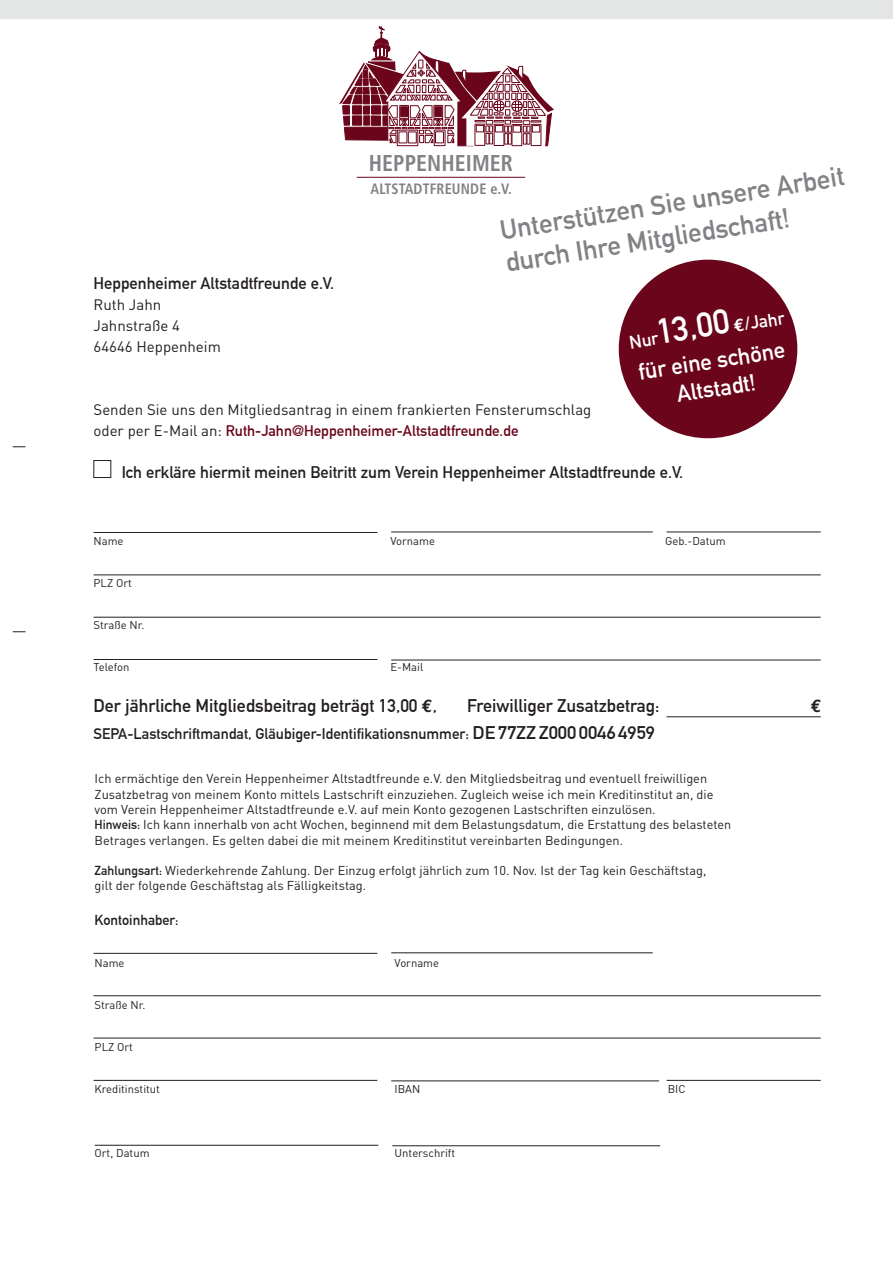
<style>
.page{position:relative;width:893px;height:1263px;background:#fff}
.page>*{position:absolute;margin:0;border:0;box-sizing:border-box;transform-origin:0 0}
.t1{font:700 27px/33px "DIN Alternate";color:#808285}
.t2{font:700 22.95px/27.9px "DIN Alternate";color:#fff;text-align:center}
.t3{font:700 condensed 22.95px "Frutiger";letter-spacing:.005em;color:#808285;scale:.95 1}
.t4{font:700 18px "DIN Alternate";color:#231f20}
.t5{font:700 18px "DIN Alternate";color:#fff}
.t6{font:700 18px "Euro Mono";color:#231f20}
.t7{font:700 16.5px "DIN Alternate";color:#231f20}
.t8{font:15px/21px "DINOT";color:#231f20}
.t9{font:700 15px "DIN Alternate";color:#231f20}
.t10{font:700 15px "DIN Alternate";color:#6a051b}
.t11{font:700 condensed 15px "Frutiger";letter-spacing:.01em;color:#808285;scale:.95 1}
.t12{font:700 14.25px "DIN Alternate";color:#231f20}
.t13{font:12.75px/15.3px "DINOT";color:#231f20}
.t14{font:11.25px "DINOT";color:#231f20}
.s1{font-size:34.35px}
.s2{font-family:"Euro Mono"}
.s3{font-family:"DINOT";font-weight:400;color:#231f20}
.s4{font-size:18px}
.s5{font-family:"DIN Alternate";font-weight:700}
</style>
<div class="page">
<svg style="left:339px;top:26px;width:215px;height:152px"></svg>
<hr style="left:357px;top:177px;width:168px;height:1px;background:#6a051b">
<div style="left:94px;top:460px;width:17px;height:18px;border:1px solid #231f20"></div>
<div style="left:0;top:0;width:893px;height:19px;background:#e4e5e5"></div>
<div style="left:619px;top:260px;width:178px;height:178px;background:#6a051b;border-radius:50%"></div>
<svg style="left:13px;top:446px;width:13px;height:1px"></svg>
<svg style="left:13px;top:631px;width:13px;height:1px"></svg>
<hr style="left:94px;top:532px;width:283px;height:1px;background:#231f20">
<hr style="left:391px;top:532px;width:262px;height:1px;background:#231f20">
<hr style="left:666px;top:532px;width:155px;height:1px;background:#231f20">
<hr style="left:94px;top:575px;width:727px;height:1px;background:#231f20">
<hr style="left:94px;top:617px;width:727px;height:1px;background:#231f20">
<hr style="left:94px;top:659px;width:283px;height:1px;background:#231f20">
<hr style="left:391px;top:660px;width:430px;height:1px;background:#231f20">
<hr style="left:666px;top:716px;width:155px;height:1px;background:#231f20">
<hr style="left:94px;top:953px;width:283px;height:1px;background:#231f20">
<hr style="left:391px;top:952px;width:262px;height:1px;background:#231f20">
<hr style="left:94px;top:995px;width:727px;height:1px;background:#231f20">
<hr style="left:94px;top:1038px;width:727px;height:1px;background:#231f20">
<hr style="left:94px;top:1080px;width:283px;height:1px;background:#231f20">
<hr style="left:391px;top:1080px;width:268px;height:1px;background:#231f20">
<hr style="left:666px;top:1080px;width:155px;height:1px;background:#231f20">
<hr style="left:95px;top:1145px;width:283px;height:1px;background:#231f20">
<hr style="left:392px;top:1145px;width:268px;height:1px;background:#231f20">
<p class="t7" style="left:94px;top:271px;width:242px">Heppenheimer Altstadtfreunde e.V.</p>
<p class="t8" style="left:94px;top:294px;width:129px">Ruth Jahn<br>Jahnstraße 4<br>64646 Heppenheim</p>
<h2 class="t3" style="left:369px;top:149px;width:153px">HEPPENHEIMER</h2>
<p class="t11" style="left:370px;top:180px;width:151px">ALTSTADTFREUNDE e.V.</p>
<h1 class="t1" style="left:497px;top:212px;width:349px;rotate:-9deg">Unterstützen Sie unsere Arbeit durch Ihre Mitgliedschaft!</h1>
<h3 class="t5" style="left:627px;top:329px;width:158px;rotate:-9deg">Nur<span class="s1">13,00</span> <span class="s2">€</span>/Jahr</h3>
<h2 class="t2" style="left:636px;top:357px;width:150px;rotate:-9deg">für eine schöne<br>Altstadt!</h2>
<p class="t8" style="left:94px;top:399px;width:499px">Senden Sie uns den Mitgliedsantrag in einem frankierten Fensterumschlag</p>
<p class="t10" style="left:94px;top:420px;width:426px"><span class="s3">oder per E-Mail an:</span> Ruth-Jahn@Heppenheimer-Altstadtfreunde.de</p>
<p class="t7" style="left:122px;top:459px;width:563px">Ich erkläre hiermit meinen Beitritt zum Verein Heppenheimer Altstadtfreunde e.V.</p>
<p class="t14" style="left:94px;top:534px;width:32px">Name</p>
<p class="t14" style="left:391px;top:534px;width:46px">Vorname</p>
<p class="t14" style="left:665px;top:534px;width:62px">Geb.-Datum</p>
<p class="t14" style="left:94px;top:576px;width:40px">PLZ Ort</p>
<p class="t14" style="left:94px;top:618px;width:53px">Straße Nr.</p>
<p class="t14" style="left:94px;top:660px;width:38px">Telefon</p>
<p class="t14" style="left:391px;top:660px;width:34px">E-Mail</p>
<h3 class="t4" style="left:94px;top:692px;width:345px">Der jährliche Mitgliedsbeitrag beträgt 13,00 <span class="s2">€</span>,</h3>
<h3 class="t4" style="left:467px;top:692px;width:194px">Freiwilliger Zusatzbetrag:</h3>
<h3 class="t6" style="left:811px;top:695px;width:12px">€</h3>
<p class="t9" style="left:94px;top:722px;width:563px">SEPA-Lastschriftmandat, Gläubiger-Identifikationsnummer: <span class="s4">DE77ZZZ000 0046 4959</span></p>
<p class="t13" style="left:95px;top:771px;width:638px">Ich ermächtige den Verein Heppenheimer Altstadtfreunde e.V. den Mitgliedsbeitrag und eventuell freiwilligen Zusatzbetrag von meinem Konto mittels Lastschrift einzuziehen. Zugleich weise ich mein Kreditinstitut an, die vom Verein Heppenheimer Altstadtfreunde e.V. auf mein Konto gezogenen Lastschriften einzulösen.<br><span class="s5">Hinweis:</span> Ich kann innerhalb von acht Wochen, beginnend mit dem Belastungsdatum, die Erstattung des belasteten Betrages verlangen. Es gelten dabei die mit meinem Kreditinstitut vereinbarten Bedingungen.</p>
<p class="t13" style="left:95px;top:863px;width:613px"><span class="s5">Zahlungsart:</span> Wiederkehrende Zahlung. Der Einzug erfolgt jährlich zum 10. Nov. Ist der Tag kein Geschäftstag, gilt der folgende Geschäftstag als Fälligkeitstag.</p>
<p class="t12" style="left:95px;top:909px;width:85px">Kontoinhaber:</p>
<p class="t14" style="left:95px;top:956px;width:32px">Name</p>
<p class="t14" style="left:395px;top:956px;width:46px">Vorname</p>
<p class="t14" style="left:95px;top:998px;width:53px">Straße Nr.</p>
<p class="t14" style="left:95px;top:1040px;width:40px">PLZ Ort</p>
<p class="t14" style="left:95px;top:1082px;width:67px">Kreditinstitut</p>
<p class="t14" style="left:395px;top:1082px;width:27px">IBAN</p>
<p class="t14" style="left:668px;top:1082px;width:19px">BIC</p>
<p class="t14" style="left:95px;top:1146px;width:56px">Ort, Datum</p>
<p class="t14" style="left:395px;top:1146px;width:62px">Unterschrift</p>
</div>
